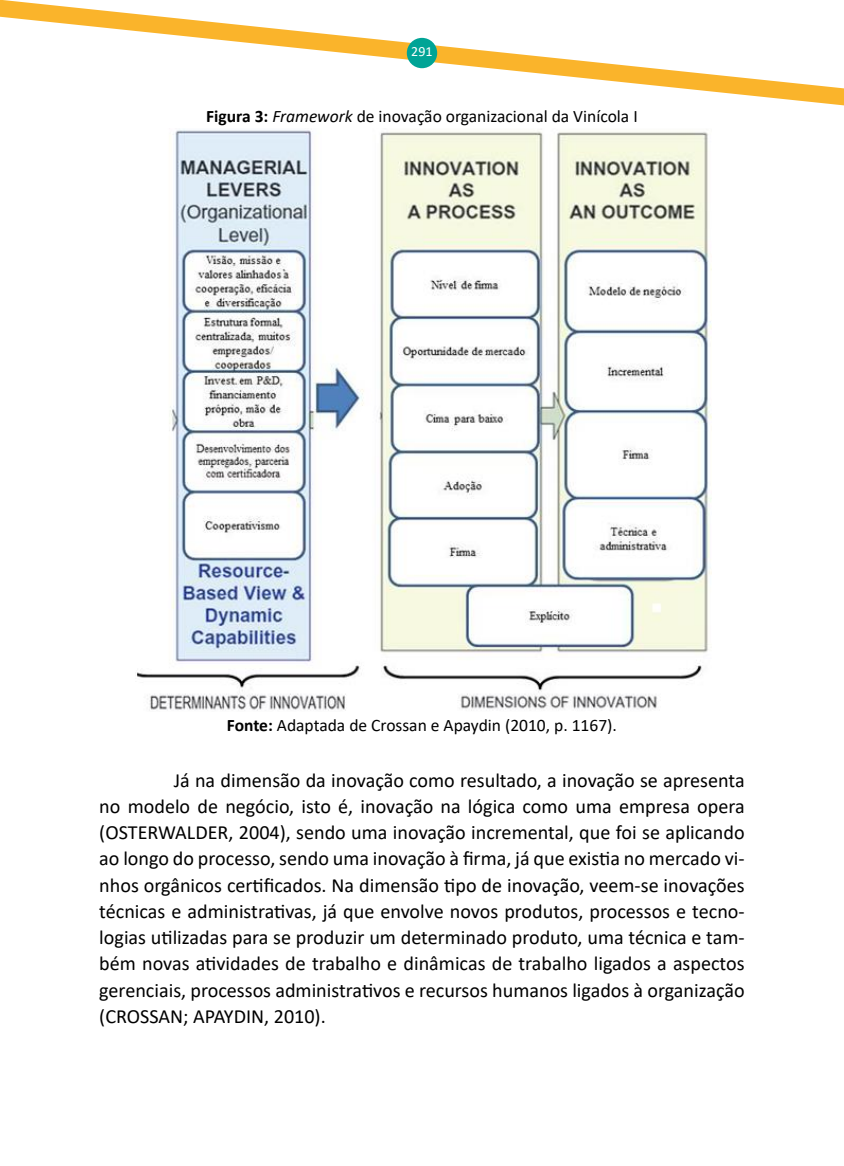
<style>
.page{position:relative;width:844px;height:1166px;background:#fff}
.page>*{position:absolute;margin:0;border:0;box-sizing:border-box;transform-origin:0 0}
.t1{font:20.12px/26.2px "Calibri";color:#000;text-align:justify}
.t2{font:17.5px "Calibri";color:#000}
.t3{font:14px "Calibri";color:#fff}
.s1{font-weight:700}
.s2{font-style:italic}
</style>
<div class="page">
<svg style="left:0;top:0;width:843px;height:105px"></svg>
<div style="left:406px;top:38px;width:31px;height:30px;background:#00a496;border-radius:50%"></div>
<img style="left:137px;top:129px;width:573px;height:582px">
<p class="t3" style="left:411px;top:42px;width:23px">291</p>
<p class="t2" style="left:206px;top:104px;width:433px"><span class="s1">Figura 3:</span> <span class="s2">Framework</span> de inovação organizacional da Vinícola I</p>
<p class="t2" style="left:227px;top:712px;width:391px"><span class="s1">Fonte:</span> Adaptada de Crossan e Apaydin (2010, p. 1167).</p>
<p class="t1" style="left:99px;top:766px;width:646px;text-indent:74px">Já na dimensão da inovação como resultado, a inovação se apresenta no modelo de negócio, isto é, inovação na lógica como uma empresa opera (OSTERWALDER, 2004), sendo uma inovação incremental, que foi se aplicando ao longo do processo, sendo uma inovação à firma, já que existia no mercado vi&shy;nhos orgânicos certificados. Na dimensão tipo de inovação, veem-se inovações técnicas e administrativas, já que envolve novos produtos, processos e tecno&shy;logias utilizadas para se produzir um determinado produto, uma técnica e tam&shy;bém novas atividades de trabalho e dinâmicas de trabalho ligados a aspectos gerenciais, processos administrativos e recursos humanos ligados à organização (CROSSAN; APAYDIN, 2010).</p>
</div>
